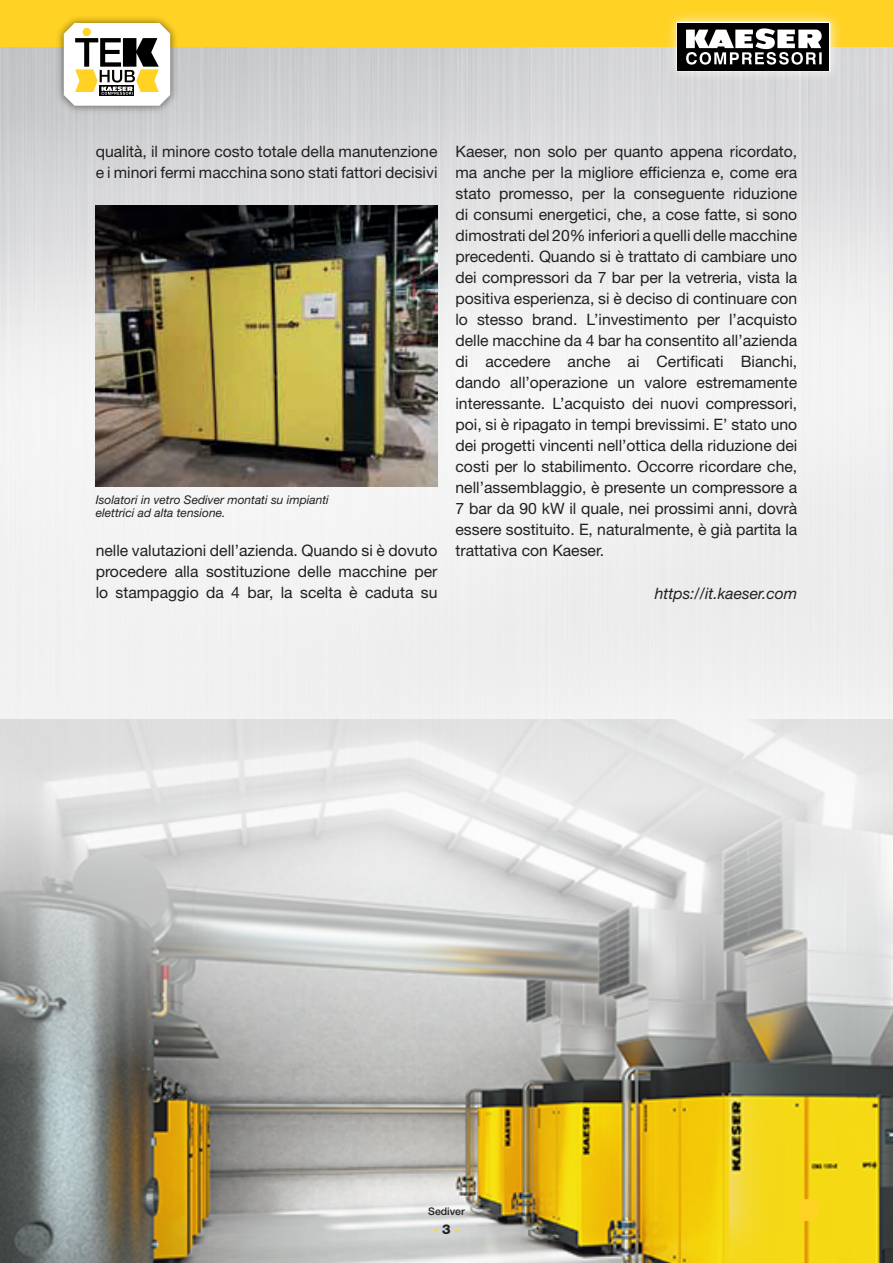
<style>
.page{position:relative;width:893px;height:1263px;background:#fff}
.page>*{position:absolute;margin:0;border:0;box-sizing:border-box;transform-origin:0 0}
.t1{font:15.75px/21px "Helvetica Neue LT Std";color:#231f20;text-align:justify}
.t2{font:italic 15.75px "Helvetica Neue LT Std";color:#231f20}
.t3{font:13.5px "Helvetica Neue LT Std";color:#ffd224}
.t4{font:italic 12px "Helvetica Neue LT Std";color:#231f20}
.t5{font:500 10.5px "Helvetica Neue LT Std";color:#231f20}
.s1{font-weight:800;color:#231f20}
</style>
<div class="page">
<img style="left:0;top:46px;width:893px;height:1217px">
<div style="left:0;top:0;width:893px;height:46px;background:#ffd224"></div>
<img style="left:659px;top:13px;width:189px;height:76px">
<div style="left:676px;top:22px;width:154px;height:49px;border:2px solid #fff"></div>
<div style="left:678px;top:23px;width:151px;height:47px;background:#000001"></div>
<svg style="left:686px;top:28px;width:136px;height:37px"></svg>
<img style="left:53px;top:18px;width:128px;height:99px">
<svg style="left:64px;top:23px;width:106px;height:83px"></svg>
<svg style="left:798px;top:1199px;width:21px;height:22px"></svg>
<img style="left:96px;top:206px;width:341px;height:280px">
<p class="t1" style="left:96px;top:141px;width:343px">qualità, il minore costo totale della manutenzione e i minori fermi macchina sono stati fattori decisivi</p>
<p class="t4" style="left:96px;top:492px;width:235px">Isolatori in vetro Sediver montati su impianti</p>
<p class="t4" style="left:96px;top:506px;width:131px">elettrici ad alta tensione.</p>
<p class="t1" style="left:96px;top:540px;width:343px">nelle valutazioni dell’azienda. Quando si è dovuto procedere alla sostituzione delle macchine per lo stampaggio da 4 bar, la scelta è caduta su</p>
<p class="t1" style="left:455px;top:141px;width:343px">Kaeser, non solo per quanto appena ricordato, ma anche per la migliore efficienza e, come era stato promesso, per la conseguente riduzione di consumi energetici, che, a cose fatte, si sono dimostrati del 20% inferiori a quelli delle macchine precedenti. Quando si è trattato di cambiare uno dei compressori da 7 bar per la vetreria, vista la positiva esperienza, si è deciso di continuare con lo stesso brand. L’investimento per l’acquisto delle macchine da 4 bar ha consentito all’azienda di accedere anche ai Certificati Bianchi, dando all’operazione un valore estremamente interessante. L’acquisto dei nuovi compressori, poi, si è ripagato in tempi brevissimi. E’ stato uno dei progetti vincenti nell’ottica della riduzione dei costi per lo stabilimento. Occorre ricordare che, nell’assemblaggio, è presente un compressore a 7 bar da 90 kW il quale, nei prossimi anni, dovrà essere sostituito. E, naturalmente, è già partita la trattativa con Kaeser.</p>
<p class="t2" style="left:655px;top:583px;width:144px">https://it.kaeser.com</p>
<p class="t5" style="left:428px;top:1205px;width:38px">Sediver</p>
<p class="t3" style="left:433px;top:1221px;width:28px">-<span class="s1">3</span>-</p>
</div>
